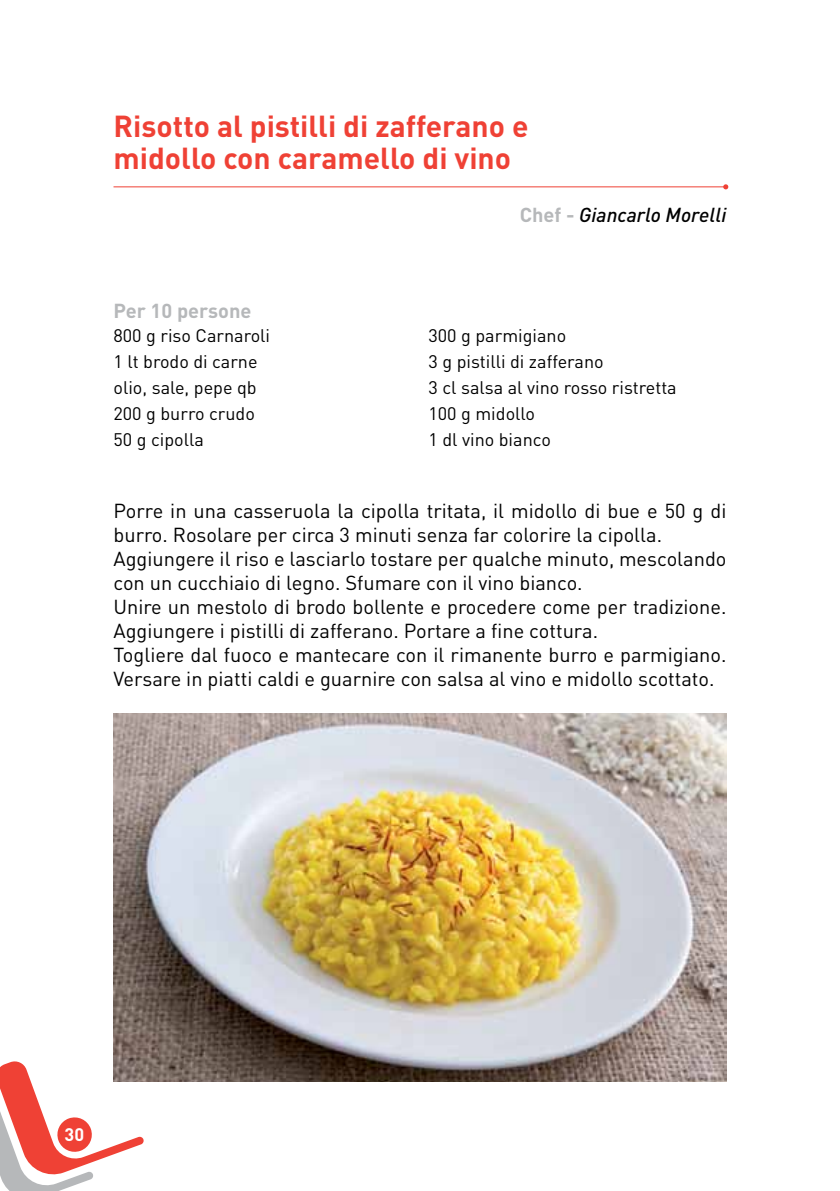
<style>
.page{position:relative;width:840px;height:1191px;background:#fff}
.page>*{position:absolute;margin:0;border:0;box-sizing:border-box;transform-origin:0 0}
.t1{font:700 30px/32px "DIN";color:#ef4135}
.t2{font:20px/24px "DIN";color:#000}
.t3{font:italic 500 20px "DIN";color:#000}
.t4{font:700 20px "DIN";color:#b6b8ba}
.t5{font:18px/26px "DIN";color:#000}
.t6{font:700 18px "DIN";color:#fff}
.s1{font-weight:700;font-style:normal;color:#b6b8ba}
</style>
<div class="page">
<svg style="left:0;top:1061px;width:144px;height:130px"></svg>
<hr style="left:113px;top:186px;width:613px;height:1px;background:#ef4135">
<svg style="left:722px;top:184px;width:6px;height:5px"></svg>
<img style="left:113px;top:713px;width:613px;height:368px">
<h1 class="t1" style="left:113px;top:109px;width:416px">Risotto al pistilli di zafferano e midollo con caramello di vino</h1>
<p class="t3" style="left:519px;top:202px;width:208px"><span class="s1">Chef -</span> Giancarlo Morelli</p>
<p class="t4" style="left:113px;top:297px;width:139px">Per 10 persone</p>
<p class="t5" style="left:113px;top:322px;width:158px">800 g riso Carnaroli<br>1 lt brodo di carne olio, sale, pepe qb<br>200 g burro crudo<br>50 g cipolla</p>
<p class="t5" style="left:428px;top:322px;width:249px">300 g parmigiano<br>3 g pistilli di zafferano<br>3 cl salsa al vino rosso ristretta<br>100 g midollo<br>1 dl vino bianco</p>
<p class="t2" style="left:113px;top:498px;width:614px">Porre in una casseruola la cipolla tritata, il midollo di bue e 50 g di burro. Rosolare per circa 3 minuti senza far colorire la cipolla.<br>Aggiungere il riso e lasciarlo tostare per qualche minuto, mescolando con un cucchiaio di legno. Sfumare con il vino bianco.<br>Unire un mestolo di brodo bollente e procedere come per tradizione.<br>Aggiungere i pistilli di zafferano. Portare a fine cottura.<br>Togliere dal fuoco e mantecare con il rimanente burro e parmigiano.<br>Versare in piatti caldi e guarnire con salsa al vino e midollo scottato.</p>
<p class="t6" style="left:64px;top:1122px;width:21px">30</p>
</div>
